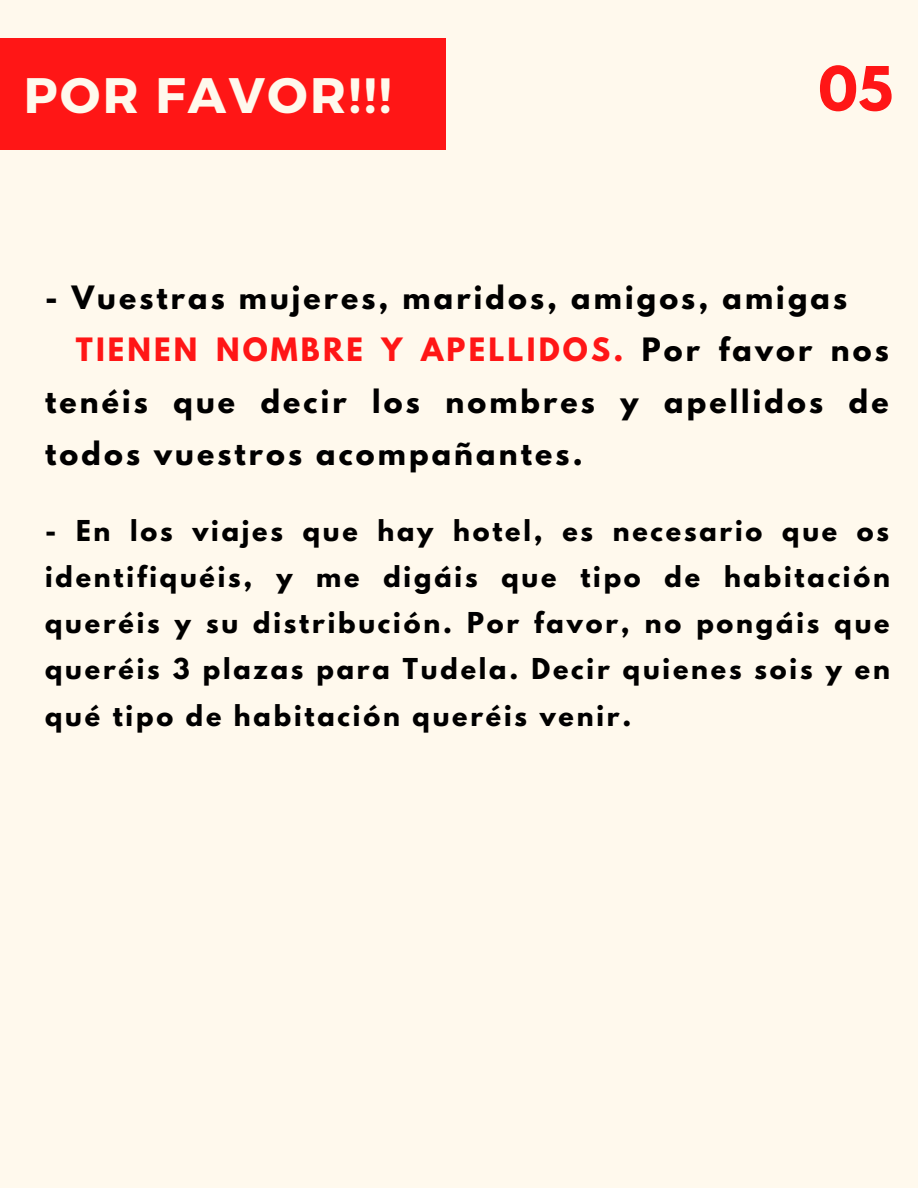
<style>
.page{position:relative;width:918px;height:1188px;background:#fff9ed}
.page>*{position:absolute;margin:0;border:0;box-sizing:border-box;transform-origin:0 0}
.t1{font:700 54px "League Spartan";color:#ff1616}
.t2{font:700 49.8px "Montserrat";letter-spacing:.05em;color:#fff9ed}
.t3{font:700 28.5px "League Spartan";letter-spacing:.11em;color:#000}
.t4{font:700 28.5px "League Spartan";letter-spacing:.11em;color:#ff1616}
.t5{font:700 25.5px/46.2px "League Spartan";letter-spacing:.11em;color:#000;text-align:justify}
.s1{color:#000}
</style>
<div class="page">
<div style="left:0;top:39px;width:445px;height:111px;background:#ff1616"></div>
<h2 class="t2" style="left:24px;top:63px;width:369px">POR FAVOR!!!</h2>
<h1 class="t1" style="left:818px;top:62px;width:76px">05</h1>
<p class="t3" style="left:45px;top:284px;width:804px">- Vuestras mujeres, maridos, amigos, amigas</p>
<p class="t4" style="left:76px;top:335px;width:814px">TIENEN NOMBRE Y APELLIDOS. <span class="s1">Por favor nos</span></p>
<p class="t3" style="left:45px;top:387px;width:845px">tenéis que decir los nombres y apellidos de</p>
<p class="t3" style="left:45px;top:439px;width:539px">todos vuestros acompañantes.</p>
<p class="t5" style="left:45px;top:511px;width:846px">- En los viajes que hay hotel, es necesario que os identifiquéis, y me digáis que tipo de habitación queréis y su distribución. Por favor, no pongáis que queréis 3 plazas para Tudela. Decir quienes sois y en qué tipo de habitación queréis venir.</p>
</div>
